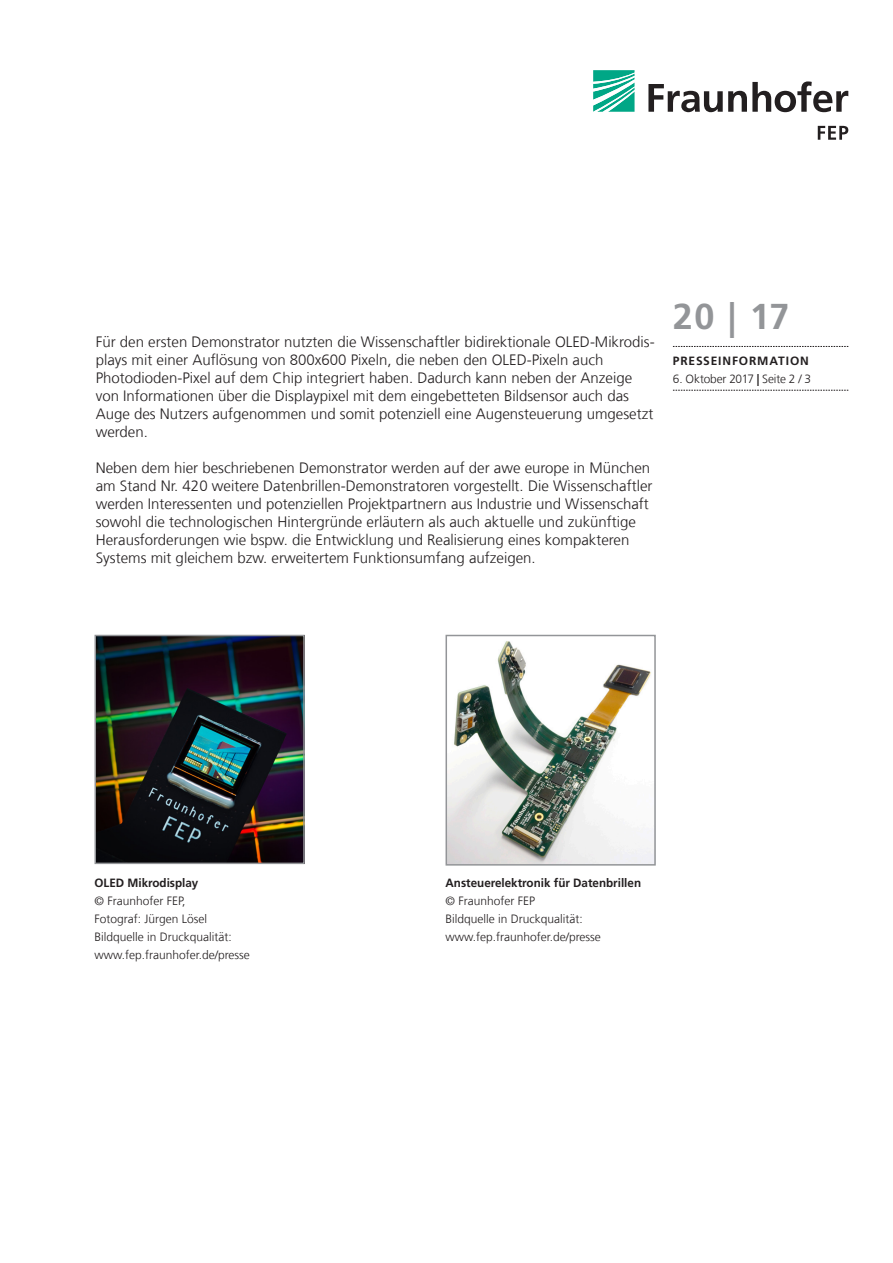
<style>
.page{position:relative;width:893px;height:1263px;background:#fff}
.page>*{position:absolute;margin:0;border:0;box-sizing:border-box;transform-origin:0 0}
.t1{font:700 36px "Frutiger LT Com";color:#939598}
._07___Fließtext___45{font:300 15px/18px "Frutiger LT Com";color:#231f20}
._06___Bildtext___65{font:300 12px "Frutiger LT Com";color:#231f20}
._06___Bildtext___65-2{font:700 12px "Frutiger LT Com";color:#231f20}
._06___Bildtext___65-3{font:700 12px "Frutiger LT Com";letter-spacing:.07em;color:#231f20}
.s1{font-weight:700}
</style>
<div class="page">
<svg style="left:673px;top:346px;width:175px;height:1px"></svg>
<svg style="left:673px;top:390px;width:175px;height:1px"></svg>
<svg style="left:593px;top:70px;width:41px;height:42px"></svg>
<svg style="left:648px;top:81px;width:200px;height:31px"></svg>
<svg style="left:818px;top:126px;width:30px;height:14px"></svg>
<img style="left:97px;top:638px;width:205px;height:223px">
<div style="left:94px;top:635px;width:211px;height:229px;border:2px solid #939598"></div>
<img style="left:449px;top:641px;width:204px;height:222px">
<div style="left:446px;top:635px;width:210px;height:231px;border:2px solid #939598"></div>
<p class="_07___Fließtext___45" style="left:96px;top:333px;width:560px">Für den ersten Demonstrator nutzten die Wissenschaftler bidirektionale OLED-Mikrodis&shy;plays mit einer Auflösung von 800x600 Pixeln, die neben den OLED-Pixeln auch Photodioden-Pixel auf dem Chip integriert haben. Dadurch kann neben der Anzeige von Informationen über die Displaypixel mit dem eingebetteten Bildsensor auch das Auge des Nutzers aufgenommen und somit potenziell eine Augensteuerung umgesetzt werden.</p>
<p class="_07___Fließtext___45" style="left:96px;top:459px;width:558px">Neben dem hier beschriebenen Demonstrator werden auf der awe europe in München am Stand Nr. 420 weitere Datenbrillen-Demonstratoren vorgestellt. Die Wissenschaftler werden Interessenten und potenziellen Projektpartnern aus Industrie und Wissenschaft sowohl die technologischen Hintergründe erläutern als auch aktuelle und zukünftige Herausforderungen wie bspw. die Entwicklung und Realisierung eines kompakteren Systems mit gleichem bzw. erweitertem Funktionsumfang aufzeigen.</p>
<h1 class="t1" style="left:673px;top:295px;width:118px">20 | 17</h1>
<p class="_06___Bildtext___65-3" style="left:673px;top:353px;width:138px">PRESSEINFORMATION</p>
<p class="_06___Bildtext___65" style="left:673px;top:372px;width:140px">6. Oktober 2017 <span class="s1">|</span> Seite 2 / 3</p>
<p class="_06___Bildtext___65-2" style="left:94px;top:875px;width:105px">OLED Mikrodisplay</p>
<p class="_06___Bildtext___65" style="left:94px;top:894px;width:93px">© Fraunhofer FEP,</p>
<p class="_06___Bildtext___65" style="left:94px;top:912px;width:114px">Fotograf: Jürgen Lösel</p>
<p class="_06___Bildtext___65" style="left:94px;top:930px;width:139px">Bildquelle in Druckqualität:</p>
<p class="_06___Bildtext___65" style="left:94px;top:948px;width:157px">www.fep.fraunhofer.de/presse</p>
<p class="_06___Bildtext___65-2" style="left:446px;top:875px;width:197px">Ansteuerelektronik für Datenbrillen</p>
<p class="_06___Bildtext___65" style="left:446px;top:894px;width:91px">© Fraunhofer FEP</p>
<p class="_06___Bildtext___65" style="left:446px;top:912px;width:139px">Bildquelle in Druckqualität:</p>
<p class="_06___Bildtext___65" style="left:446px;top:930px;width:157px">www.fep.fraunhofer.de/presse</p>
</div>
